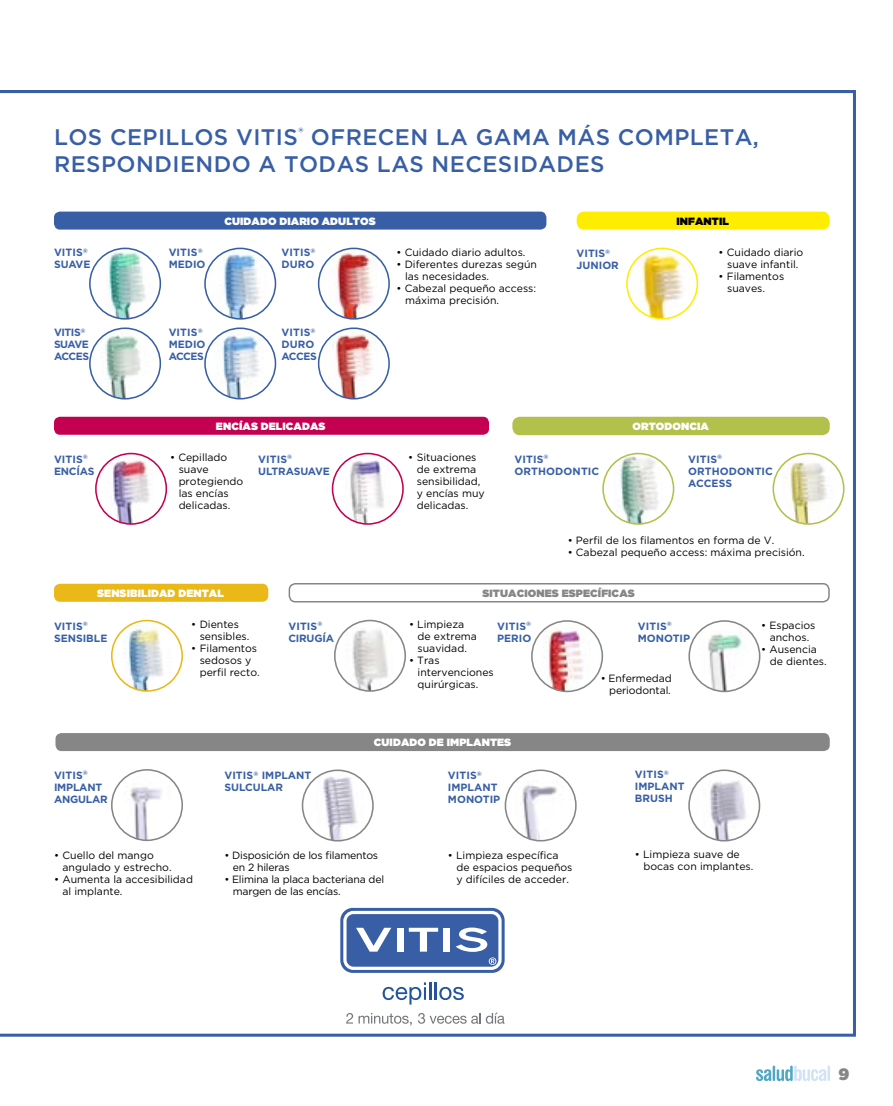
<style>
.page{position:relative;width:893px;height:1106px;background:#fff}
.page>*{position:absolute;margin:0;border:0;box-sizing:border-box;transform-origin:0 0}
.t1{font:500 22.5px/27px "Gotham";letter-spacing:.02em;color:#385fa5}
.t2{font:900 16.5px "Gotham";color:#868686}
.t3{font:10.5px/12px "Gotham";color:#000}
.t4{font:700 10.5px/12px "Gotham";color:#385fa5}
.t5{font:10.5px/12px "Gotham";letter-spacing:-.02em;color:#000}
.t6{font:900 10.5px "Gotham";letter-spacing:.01em;color:#fff}
.t7{font:700 10.5px/12px "Gotham";letter-spacing:-.02em;color:#385fa5}
.t8{font:900 10.5px "Gotham";color:#868686}
.t9{font:700 10.5px/12px "Gotham";letter-spacing:-.05em;color:#385fa5}
.t10{font:900 10.5px "Gotham";color:#000}
</style>
<div class="page">
<hr style="left:853px;top:90px;width:3px;height:946px;background:#385fa5">
<svg style="left:756px;top:1065px;width:74px;height:16px"></svg>
<hr style="left:0;top:90px;width:853px;height:3px;background:#385fa5">
<hr style="left:0;top:1033px;width:853px;height:3px;background:#385fa5">
<div style="left:340px;top:908px;width:165px;height:64px;background:#385fa5;border-radius:13px"></div>
<div style="left:343px;top:910px;width:159px;height:59px;border:3px solid #fff;border-radius:9px"></div>
<svg style="left:356px;top:927px;width:35px;height:24px"></svg>
<div style="left:397px;top:927px;width:6px;height:24px;background:#fff"></div>
<svg style="left:409px;top:927px;width:29px;height:24px"></svg>
<div style="left:443px;top:927px;width:7px;height:24px;background:#fff"></div>
<svg style="left:456px;top:927px;width:31px;height:24px"></svg>
<svg style="left:489px;top:957px;width:7px;height:8px"></svg>
<svg style="left:383px;top:982px;width:81px;height:22px"></svg>
<svg style="left:346px;top:1013px;width:7px;height:10px"></svg>
<svg style="left:359px;top:1013px;width:53px;height:12px"></svg>
<svg style="left:418px;top:1012px;width:87px;height:11px"></svg>
<div style="left:54px;top:212px;width:492px;height:18px;background:#385fa5;border-radius:6px"></div>
<div style="left:289px;top:583px;width:541px;height:19px;border:2px solid #868686;border-radius:6px"></div>
<div style="left:56px;top:733px;width:774px;height:18px;background:#868686;border-radius:6px"></div>
<div style="left:512px;top:417px;width:318px;height:18px;background:#b2c04c;border-radius:8px"></div>
<div style="left:577px;top:212px;width:253px;height:18px;background:#ffed00;border-radius:8px"></div>
<div style="left:54px;top:584px;width:214px;height:18px;background:#eab817;border-radius:6px"></div>
<img style="left:335px;top:620px;width:70px;height:71px;border-radius:35px">
<div style="left:334px;top:620px;width:72px;height:72px;border:2px solid #868686;border-radius:50%"></div>
<img style="left:112px;top:770px;width:70px;height:70px">
<div style="left:111px;top:769px;width:72px;height:72px;border:2px solid #868686;border-radius:50%"></div>
<img style="left:603px;top:453px;width:71px;height:71px;border-radius:35px">
<div style="left:602px;top:453px;width:72px;height:72px;border:2px solid #b2c04c;border-radius:50%"></div>
<img style="left:90px;top:328px;width:70px;height:71px;border-radius:35px">
<div style="left:89px;top:327px;width:72px;height:72px;border:2px solid #385fa5;border-radius:50%"></div>
<img style="left:205px;top:328px;width:70px;height:71px;border-radius:35px">
<div style="left:204px;top:327px;width:72px;height:72px;border:2px solid #385fa5;border-radius:50%"></div>
<img style="left:319px;top:328px;width:70px;height:71px;border-radius:35px">
<div style="left:318px;top:327px;width:72px;height:72px;border:2px solid #385fa5;border-radius:50%"></div>
<img style="left:96px;top:248px;width:64px;height:71px">
<div style="left:89px;top:248px;width:72px;height:72px;border:2px solid #385fa5;border-radius:50%"></div>
<img style="left:207px;top:248px;width:68px;height:71px">
<div style="left:204px;top:248px;width:72px;height:72px;border:2px solid #385fa5;border-radius:50%"></div>
<img style="left:319px;top:248px;width:70px;height:71px;border-radius:35px">
<div style="left:318px;top:248px;width:72px;height:72px;border:2px solid #385fa5;border-radius:50%"></div>
<div style="left:54px;top:417px;width:435px;height:18px;background:#c40050;border-radius:6px"></div>
<img style="left:96px;top:453px;width:70px;height:71px;border-radius:35px">
<div style="left:95px;top:453px;width:72px;height:72px;border:2px solid #c40050;border-radius:50%"></div>
<img style="left:333px;top:453px;width:70px;height:71px;border-radius:35px">
<div style="left:332px;top:453px;width:72px;height:72px;border:2px solid #c40050;border-radius:50%"></div>
<img style="left:532px;top:621px;width:70px;height:70px;border-radius:35px">
<div style="left:531px;top:620px;width:72px;height:72px;border:2px solid #868686;border-radius:50%"></div>
<img style="left:304px;top:772px;width:69px;height:68px">
<div style="left:302px;top:769px;width:72px;height:72px;border:2px solid #868686;border-radius:50%"></div>
<img style="left:689px;top:621px;width:71px;height:70px;border-radius:35px">
<div style="left:688px;top:620px;width:72px;height:72px;border:2px solid #868686;border-radius:50%"></div>
<img style="left:505px;top:770px;width:71px;height:70px;border-radius:35px">
<div style="left:505px;top:769px;width:72px;height:72px;border:2px solid #868686;border-radius:50%"></div>
<img style="left:690px;top:772px;width:69px;height:68px">
<div style="left:688px;top:769px;width:72px;height:72px;border:2px solid #868686;border-radius:50%"></div>
<img style="left:773px;top:453px;width:71px;height:71px;border-radius:35px">
<div style="left:772px;top:453px;width:72px;height:72px;border:2px solid #b2c04c;border-radius:50%"></div>
<img style="left:627px;top:248px;width:70px;height:71px;border-radius:35px">
<div style="left:626px;top:248px;width:72px;height:72px;border:2px solid #ffed00;border-radius:50%"></div>
<img style="left:112px;top:620px;width:70px;height:71px;border-radius:35px">
<div style="left:111px;top:620px;width:72px;height:72px;border:2px solid #eab817;border-radius:50%"></div>
<p class="t1" style="left:54px;top:123px;width:706px">LOS CEPILLOS VITIS<sup>®</sup> OFRECEN LA GAMA MÁS COMPLETA,<br>RESPONDI ENDO A TODAS LAS NECESI DADES</p>
<p class="t6" style="left:224px;top:215px;width:107px">CUIDADO DIARIO ADULTOS</p>
<p class="t4" style="left:54px;top:246px;width:38px">VITIS<sup>®<br></sup>SUAVE</p>
<p class="t4" style="left:169px;top:246px;width:38px">VITIS<sup>®<br></sup>MEDIO</p>
<p class="t4" style="left:282px;top:246px;width:36px">VITIS<sup>®<br></sup>DURO</p>
<p class="t9" style="left:54px;top:326px;width:37px">VITIS<sup>®<br></sup>SUAVE<br>ACCES</p>
<p class="t4" style="left:169px;top:326px;width:38px">VITIS<sup>®<br></sup>MEDIO<br>ACCES</p>
<p class="t7" style="left:282px;top:326px;width:37px">VITIS<sup>®<br></sup>DURO<br>ACCES</p>
<p class="t3" style="left:396px;top:246px;width:130px">• Cuidado diario adultos.</p>
<p class="t3" style="left:405px;top:258px;width:134px;text-indent:-9px">• Diferentes durezas según las necesidades.</p>
<p class="t3" style="left:405px;top:282px;width:133px;text-indent:-9px">• Cabezal pequeño access: máxima precisión.</p>
<p class="t4" style="left:577px;top:247px;width:44px">VITIS<sup>®<br></sup>JUNIOR</p>
<p class="t10" style="left:676px;top:215px;width:27px">IN FANTIL</p>
<p class="t3" style="left:719px;top:246px;width:86px;text-align:center">• Cuidado diario suave infantil.</p>
<p class="t3" style="left:727px;top:270px;width:59px;text-indent:-9px">• Filamentos suaves.</p>
<p class="t6" style="left:216px;top:420px;width:9px">ENC</p>
<p class="t6" style="left:239px;top:420px;width:30px">ÍAS DELICADAS</p>
<p class="t6" style="left:632px;top:420px;width:9px">ORTODONCIA</p>
<p class="t3" style="left:179px;top:451px;width:66px;text-indent:-9px">• Cepillado suave protegiendo las encías delicadas.</p>
<p class="t7" style="left:54px;top:452px;width:42px">VITIS<sup>®<br></sup>ENCÍAS</p>
<p class="t4" style="left:258px;top:453px;width:73px">VITIS<sup>®<br></sup>ULTRASUAVE</p>
<p class="t3" style="left:417px;top:451px;width:69px;text-indent:-9px">• Situaciones de extrema sensibilidad, y encías muy delicadas.</p>
<p class="t4" style="left:514px;top:453px;width:86px">VITIS<sup>®<br></sup>ORTHODONTIC</p>
<p class="t4" style="left:688px;top:453px;width:86px">VITIS<sup>®<br></sup>ORTHODONTIC<br>ACCESS</p>
<p class="t3" style="left:568px;top:534px;width:208px">• Perfil de los filamentos en forma de V.</p>
<p class="t3" style="left:568px;top:546px;width:238px">• Cabezal pequeño access: máxima precisión.</p>
<p class="t6" style="left:97px;top:587px;width:8px">SENSI</p>
<p class="t6" style="left:130px;top:587px;width:15px">BILIDAD</p>
<p class="t6" style="left:178px;top:587px;width:9px">DENTAL</p>
<p class="t8" style="left:482px;top:587px;width:8px">SITUACIONES</p>
<p class="t8" style="left:562px;top:587px;width:54px">ESPECÍFICAS</p>
<p class="t4" style="left:54px;top:619px;width:55px">VITIS<sup>®<br></sup>SENSIBLE</p>
<p class="t3" style="left:200px;top:618px;width:51px;text-indent:-9px">• Dientes sensibles.</p>
<p class="t3" style="left:200px;top:642px;width:62px;text-indent:-9px">• Filamentos sedosos y perfil recto.</p>
<p class="t7" style="left:288px;top:619px;width:47px">VITIS<sup>®<br></sup>CIRUGÍA</p>
<p class="t3" style="left:418px;top:618px;width:61px;text-indent:-9px">• Limpieza de extrema suavidad.</p>
<p class="t3" style="left:418px;top:654px;width:78px;text-indent:-9px">• Tras intervenciones quirúrgicas.</p>
<p class="t4" style="left:497px;top:620px;width:36px">VITIS<sup>®<br></sup>PERIO</p>
<p class="t4" style="left:638px;top:620px;width:54px">VITIS<sup>®<br></sup>MONOTIP</p>
<p class="t3" style="left:601px;top:672px;width:73px;text-align:right">• Enfermedad periodontal.</p>
<p class="t3" style="left:761px;top:619px;width:56px;text-align:center">• Espacios anchos.</p>
<p class="t3" style="left:770px;top:643px;width:59px;text-indent:-9px">• Ausencia de dientes.</p>
<p class="t7" style="left:54px;top:769px;width:55px">VITIS<sup>®<br></sup>I MPLANT<br>ANGULAR</p>
<p class="t3" style="left:63px;top:849px;width:111px;text-indent:-9px">• Cuello del mango angulado y estrecho.</p>
<p class="t3" style="left:63px;top:873px;width:132px;text-indent:-9px">• Aumenta la accesibilidad al implante.</p>
<p class="t4" style="left:224px;top:769px;width:88px">VITIS<sup>®</sup> I MPLANT<br>SULCULAR</p>
<p class="t6" style="left:374px;top:736px;width:9px">CUIDADO</p>
<p class="t6" style="left:429px;top:736px;width:47px">DE IMPLANTES</p>
<p class="t4" style="left:448px;top:769px;width:54px">VITIS<sup>®<br></sup>I MPLANT<br>MONOTIP</p>
<p class="t4" style="left:635px;top:768px;width:50px">VITIS<sup>®<br></sup>I MPLANT<br>BRUSH</p>
<p class="t5" style="left:233px;top:849px;width:147px;text-indent:-9px">• Disposición de los filamentos en 2 hileras</p>
<p class="t5" style="left:233px;top:873px;width:153px;text-indent:-9px">• Elimina la placa bacteriana del margen de las encías.</p>
<p class="t3" style="left:456px;top:849px;width:118px;text-indent:-9px">• Limpieza específica de espacios pequeños y difíciles de acceder.</p>
<p class="t3" style="left:643px;top:848px;width:111px;text-indent:-9px">• Limpieza suave de bocas con implantes.</p>
<p class="t2" style="left:838px;top:1064px;width:12px">9</p>
</div>
